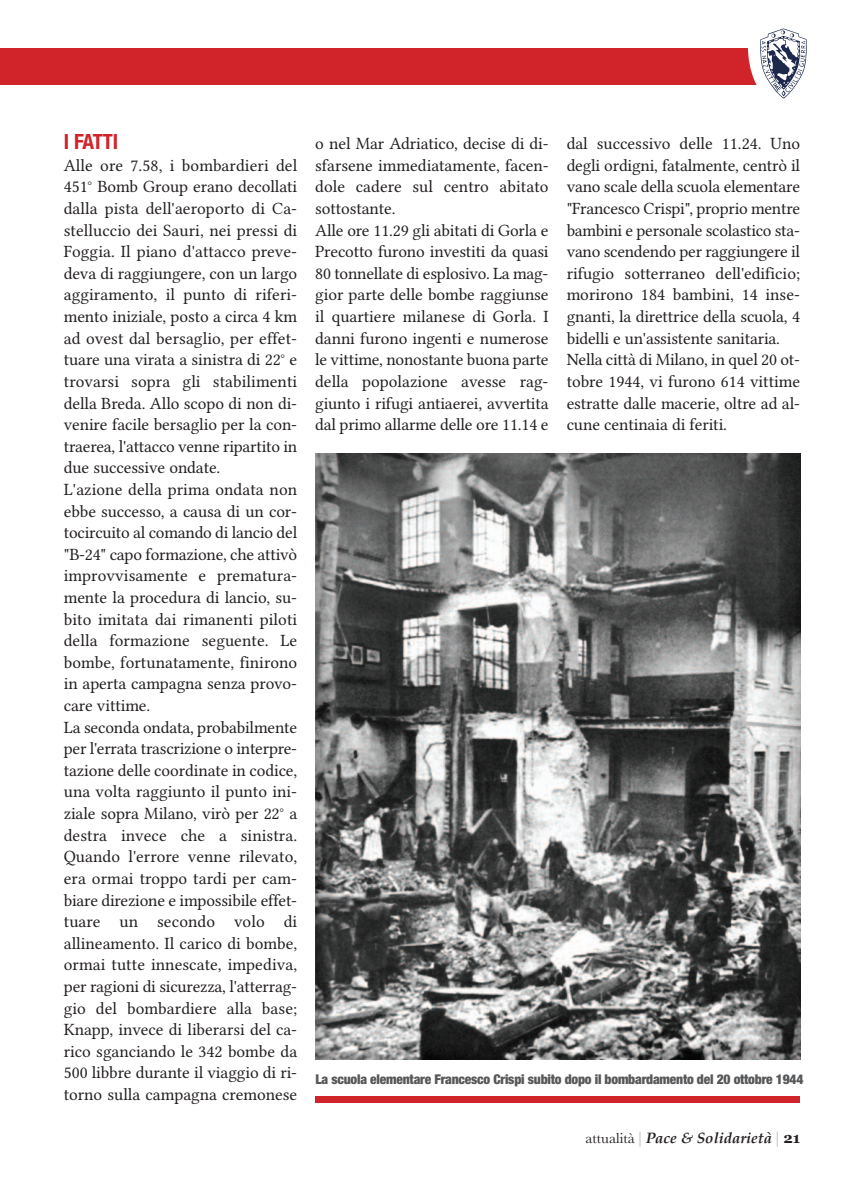
<style>
.page{position:relative;width:864px;height:1191px;background:#fff}
.page>*{position:absolute;margin:0;border:0;box-sizing:border-box;transform-origin:0 0}
.t1{font:700 condensed 21px "Helvetica Neue";letter-spacing:-.03em;color:#d1232a}
.t2{font:17.25px/21.6px "Lin Libertine";letter-spacing:-.005em;color:#231f20}
.t3{font:italic 700 15px "Palatino Linotype";color:#231f20}
.t4{font:900 condensed 13.5px "Helvetica Neue";letter-spacing:-.015em;color:#57585a}
.s1{font-family:"Baskerville";font-weight:400;font-style:normal}
.s2{font-family:"Helvetica";font-weight:300;font-style:normal;color:#bcbdc0}
.s3{font-family:"Georgia";font-style:normal}
</style>
<div class="page">
<div style="left:0;top:49px;width:771px;height:36px;background:#d1232a"></div>
<svg style="left:747px;top:29px;width:59px;height:70px"></svg>
<div style="left:315px;top:1095px;width:484px;height:7px;background:#d1232a"></div>
<img style="left:315px;top:453px;width:484px;height:606px">
<p class="t1" style="left:64px;top:124px;width:56px">I FATTI</p>
<p class="t2" style="left:64px;top:154px;width:235px">Alle ore 7.58, i bombardieri del<br>451° Bomb Group erano decollati dalla pista dell'aeroporto di Ca&shy;stelluccio dei Sauri, nei pressi di<br>Foggia. Il piano d'attacco preve&shy;deva di raggiungere, con un largo aggiramento, il punto di riferi&shy;mento iniziale, posto a circa 4 km ad ovest dal bersaglio, per effet&shy;tuare una virata a sinistra di 22° e trovarsi sopra gli stabilimenti della Breda. Allo scopo di non di&shy;venire facile bersaglio per la con&shy;traerea, l'attacco venne ripartito in due successive ondate.<br>L'azione della prima ondata non ebbe successo, a causa di un cor&shy;tocircuito al comando di lancio del "B-24" capo formazione, che attivò improvvisamente e prematura&shy;mente la procedura di lancio, su&shy;bito imitata dai rimanenti piloti della formazione seguente. Le bombe, fortunatamente, finirono in aperta campagna senza provo&shy;care vittime.<br>La seconda ondata, probabilmente per l'errata trascrizione o interpre&shy;tazione delle coordinate in codice, una volta raggiunto il punto ini&shy;ziale sopra Milano, virò per 22° a destra invece che a sinistra.<br>Quando l'errore venne rilevato, era ormai troppo tardi per cam&shy;biare direzione e impossibile effet&shy;tuare un secondo volo di allineamento. Il carico di bombe, ormai tutte innescate, impediva, per ragioni di sicurezza, l'atterrag&shy;gio del bombardiere alla base;<br>Knapp, invece di liberarsi del ca&shy;rico sganciando le 342 bombe da<br>500 libbre durante il viaggio di ri&shy;torno sulla campagna cremonese</p>
<p class="t2" style="left:315px;top:132px;width:235px">o nel Mar Adriatico, decise di di&shy;sfarsene immediatamente, facen&shy;dole cadere sul centro abitato sottostante.<br>Alle ore 11.29 gli abitati di Gorla e<br>Precotto furono investiti da quasi<br>80 tonnellate di esplosivo. La mag&shy;gior parte delle bombe raggiunse il quartiere milanese di Gorla. I danni furono ingenti e numerose le vittime, nonostante buona parte della popolazione avesse rag&shy;giunto i rifugi antiaerei, avvertita dal primo allarme delle ore 11.14 e</p>
<p class="t2" style="left:566px;top:132px;width:235px">dal successivo delle 11.24. Uno degli ordigni, fatalmente, centrò il vano scale della scuola elementare "Francesco Crispi", proprio mentre bambini e personale scolastico sta&shy;vano scendendo per raggiungere il rifugio sotterraneo dell'edificio; morirono 184 bambini, 14 inse&shy;gnanti, la direttrice della scuola, 4 bidelli e un'assistente sanitaria.<br>Nella città di Milano, in quel 20 ot&shy;tobre 1944, vi furono 614 vittime estratte dalle macerie, oltre ad al&shy;cune centinaia di feriti.</p>
<p class="t4" style="left:315px;top:1067px;width:489px">La scuola elementare Francesco Crispi subito dopo il bombardamento del 20 ottobre 1944</p>
<p class="t3" style="left:585px;top:1128px;width:216px"><span class="s1">attualità</span> <span class="s2">|</span> Pace &amp; Solidarietà <span class="s2">|</span> <span class="s3">21</span></p>
</div>
